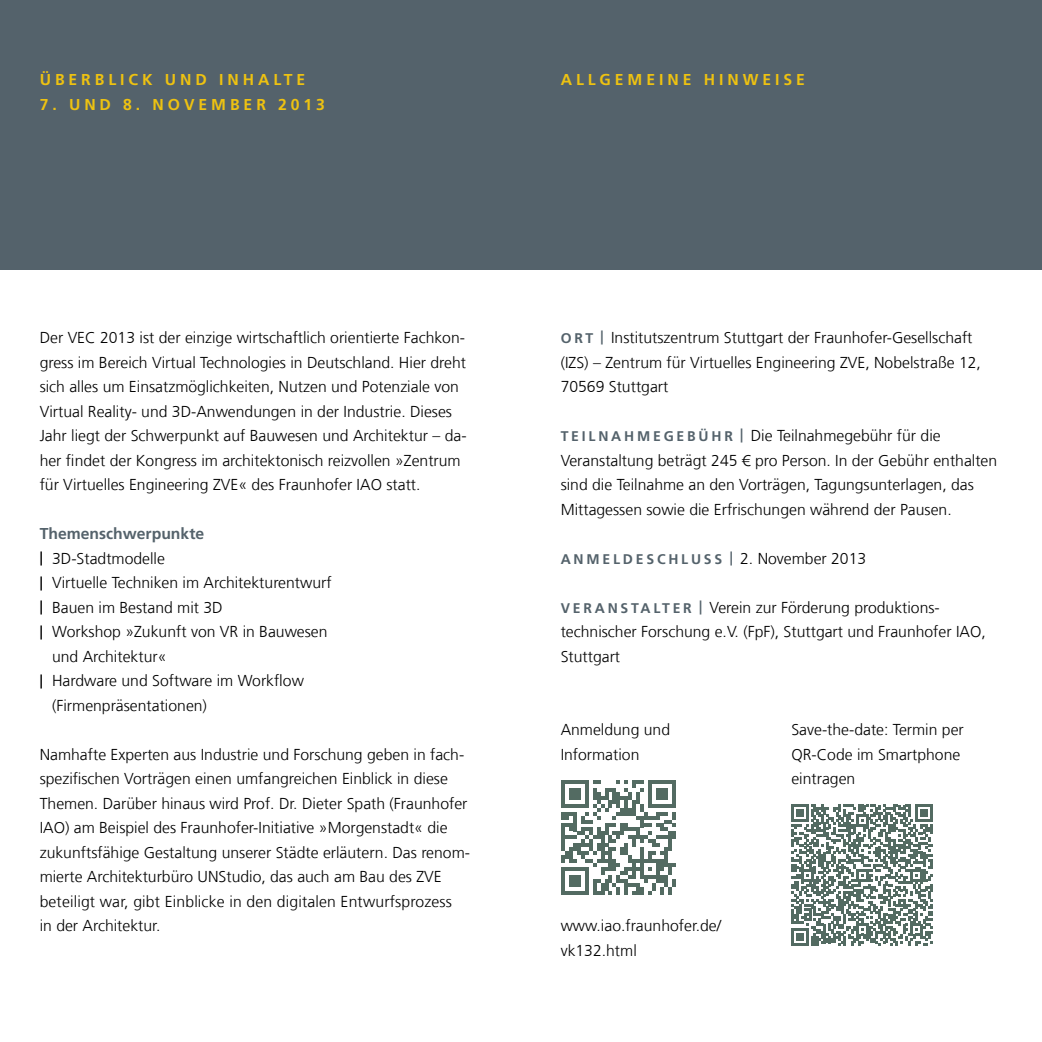
<style>
.page{position:relative;width:1042px;height:1042px;background:#fff}
.page>*{position:absolute;margin:0;border:0;box-sizing:border-box;transform-origin:0 0}
.t1{font:300 15.75px/24.5px "Frutiger LT Com";color:#000}
.t2{font:700 15.75px "Frutiger LT Com";letter-spacing:.25em;color:#eec211}
.t3{font:700 15.75px "Frutiger LT Com";color:#54626b}
.t4{font:700 14px "Frutiger LT Com";letter-spacing:.2em;color:#54626b}
.s1{font-weight:700;font-size:14px}
.s2{font-weight:700;font-size:14px;color:#54626b}
</style>
<div class="page">
<div style="left:0;top:0;width:1042px;height:270px;background:#54626b"></div>
<svg style="left:561px;top:780px;width:115px;height:115px"></svg>
<svg style="left:791px;top:804px;width:142px;height:142px"></svg>
<p class="t2" style="left:40px;top:71px;width:203px">ÜBER BLI CK UN D INHA</p>
<p class="t2" style="left:273px;top:71px;width:22px">LTE</p>
<p class="t2" style="left:40px;top:95px;width:216px">7. UN D 8. NOVE MBER</p>
<p class="t2" style="left:278px;top:95px;width:48px">2013</p>
<p class="t1" style="left:40px;top:326px;width:428px">Der VEC 2013 ist der einzige wirtschaftlich orientierte Fachkon&shy;gress im Bereich Virtual Technologies in Deutschland. Hier dreht sich alles um Einsatzmöglichkeiten, Nutzen und Potenziale von Virtual Reality- und 3D-Anwendungen in der Industrie. Dieses Jahr liegt der Schwerpunkt auf Bauwesen und Architektur – da&shy;her findet der Kongress im architektonisch reizvollen »Zentrum für Virtuelles Engineering ZVE« des Fraunhofer IAO statt.</p>
<p class="t3" style="left:40px;top:524px;width:166px">THEMENSCHWERPUNKTE</p>
<p class="t1" style="left:40px;top:546px;width:127px"><span class="s1">|</span> 3D-Stadtmodelle</p>
<p class="t1" style="left:40px;top:571px;width:293px"><span class="s1">|</span> Virtuelle Techniken im Architekturentwurf</p>
<p class="t1" style="left:40px;top:595px;width:185px"><span class="s1">|</span> Bauen im Bestand mit 3D</p>
<p class="t1" style="left:40px;top:620px;width:289px"><span class="s1">|</span> Workshop »Zukunft von VR in Bauwesen</p>
<p class="t1" style="left:52px;top:644px;width:116px">und Architektur«</p>
<p class="t1" style="left:40px;top:669px;width:266px"><span class="s1">|</span> Hardware und Software im Workflow</p>
<p class="t1" style="left:52px;top:693px;width:156px">(Firmenpräsentationen)</p>
<p class="t1" style="left:40px;top:742px;width:432px">Namhafte Experten aus Industrie und Forschung geben in fach&shy;spezifischen Vorträgen einen umfangreichen Einblick in diese Themen. Darüber hinaus wird Prof. Dr. Dieter Spath (Fraunhofer IAO) am Beispiel des Fraunhofer-Initiative »Morgenstadt« die zukunftsfähige Gestaltung unserer Städte erläutern. Das renom&shy;mierte Architekturbüro UNStudio, das auch am Bau des ZVE beteiligt war, gibt Einblicke in den digitalen Entwurfsprozess<br>in der Architektur.</p>
<p class="t2" style="left:561px;top:71px;width:98px">ALLGE MEINE</p>
<p class="t2" style="left:704px;top:71px;width:70px">HIN WEISE</p>
<p class="t1" style="left:561px;top:326px;width:422px;text-indent:40px"><span class="s2">|</span> Institutszentrum Stuttgart der Fraunhofer-Gesellschaft (IZS) – Zentrum für Virtuelles Engineering ZVE, Nobelstraße 12,<br>70569 Stuttgart</p>
<p class="t4" style="left:561px;top:428px;width:50px">TEI LNAH</p>
<p class="t4" style="left:637px;top:428px;width:72px">ME GE BÜHR</p>
<p class="t4" style="left:561px;top:330px;width:22px">ORT</p>
<p class="t1" style="left:561px;top:424px;width:438px;text-indent:180px"><span class="s2">|</span> Die Teilnahmegebühr für die Veranstaltung beträgt 245 € pro Person. In der Gebühr enthalten sind die Teilnahme an den Vorträgen, Tagungsunterlagen, das Mittagessen sowie die Erfrischungen während der Pausen.</p>
<p class="t4" style="left:561px;top:551px;width:140px">AN ME LDES CH LUSS</p>
<p class="t1" style="left:730px;top:546px;width:138px"><span class="s2">|</span> 2. November 2013</p>
<p class="t4" style="left:561px;top:600px;width:25px">VERANSTA</p>
<p class="t4" style="left:653px;top:600px;width:18px">LTER</p>
<p class="t1" style="left:561px;top:595px;width:427px;text-indent:138px"><span class="s2">|</span> Verein zur Förderung produktions&shy;technischer Forschung e.V. (FpF), Stuttgart und Fraunhofer IAO,<br>Stuttgart</p>
<p class="t1" style="left:561px;top:718px;width:111px">Anmeldung und<br>Information</p>
<p class="t1" style="left:561px;top:914px;width:162px">www.iao.fraunhofer.de/ vk132.html</p>
<p class="t1" style="left:791px;top:718px;width:174px">Save-the-date: Termin per<br>QR-Code im Smartphone eintragen</p>
</div>
